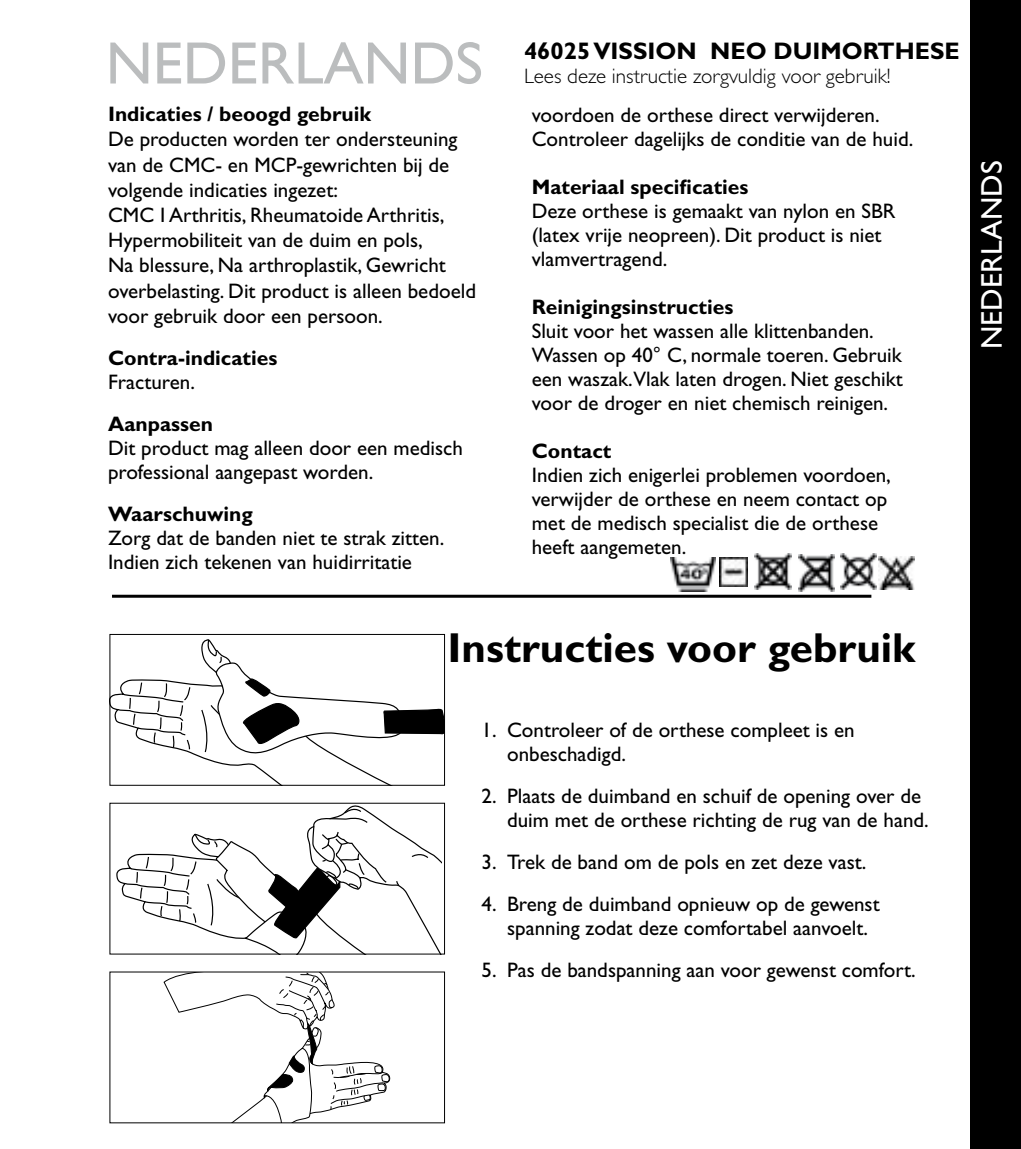
<style>
.page{position:relative;width:1021px;height:1149px;background:#fff}
.page>*{position:absolute;margin:0;border:0;box-sizing:border-box;transform-origin:0 0}
.t1{font:60px "Gill Sans Std";color:#bbbdbe}
.t2{font:700 42px "Gill Sans Std";color:#000}
.t3{font:30px "Gill Sans Std";color:#fff}
.t4{font:700 24px "Gill Sans Std";color:#000}
.t5{font:21px/24px "Gill Sans Std";color:#000}
.t6{font:700 21px "Gill Sans Std";color:#000}
.t7{font:300 21px "Gill Sans Std";color:#000}
</style>
<div class="page">
<hr style="left:112px;top:594px;width:759px;height:3px;background:#000">
<div style="left:970px;top:0;width:50px;height:1148px;background:#000"></div>
<img style="left:840px;top:553px;width:36px;height:36px">
<img style="left:798px;top:554px;width:36px;height:37px">
<img style="left:754px;top:553px;width:37px;height:36px">
<img style="left:878px;top:556px;width:36px;height:33px">
<img style="left:719px;top:557px;width:28px;height:29px">
<img style="left:670px;top:557px;width:45px;height:34px">
<svg style="left:111px;top:639px;width:332px;height:144px"></svg>
<div style="left:109px;top:634px;width:336px;height:151px;border:1px solid #000"></div>
<svg style="left:116px;top:805px;width:325px;height:147px"></svg>
<svg style="left:163px;top:973px;width:228px;height:147px"></svg>
<h1 class="t1" style="left:106px;top:29px;width:378px">NEDERLANDS</h1>
<p class="t6" style="left:108px;top:101px;width:264px">Indicaties / beoogd gebruik</p>
<p class="t5" style="left:108px;top:127px;width:369px;line-height:25.2px">De producten worden ter ondersteuning van de CMC- en MCP-gewrichten bij de volgende indicaties ingezet:<br>CMC I Arthritis, Rheumatoide Arthritis, Hypermobiliteit van de duim en pols,<br>Na blessure, Na arthroplastik, Gewricht overbelasting. Dit product is alleen bedoeld voor gebruik door een persoon.</p>
<p class="t6" style="left:108px;top:345px;width:171px">Contra-indicaties</p>
<p class="t5" style="left:108px;top:370px;width:88px">Fracturen.</p>
<p class="t6" style="left:108px;top:411px;width:106px">Aanpassen</p>
<p class="t5" style="left:108px;top:436px;width:356px">Dit product mag alleen door een medisch professional aangepast worden.</p>
<p class="t6" style="left:108px;top:501px;width:146px">Waarschuwing</p>
<p class="t5" style="left:108px;top:526px;width:338px">Zorg dat de banden niet te strak zitten.<br>Indien zich tekenen van huidirritatie</p>
<p class="t4" style="left:524px;top:37px;width:437px">46025 VISSION NEO DUIMORTHESE</p>
<p class="t7" style="left:524px;top:64px;width:368px">Lees deze instructie zorgvuldig voor gebruik!</p>
<p class="t5" style="left:531px;top:103px;width:383px">voordoen de orthese direct verwijderen.<br>Controleer dagelijks de conditie van de huid.</p>
<p class="t6" style="left:531px;top:174px;width:218px">Materiaal specificaties</p>
<p class="t5" style="left:531px;top:199px;width:365px">Deze orthese is gemaakt van nylon en SBR (latex vrije neopreen). Dit product is niet vlamvertragend.</p>
<p class="t6" style="left:531px;top:294px;width:203px">Reinigingsinstructies</p>
<p class="t5" style="left:531px;top:319px;width:372px">Sluit voor het wassen alle klittenbanden.<br>Wassen op 40° C, normale toeren. Gebruik een waszak.Vlak laten drogen. Niet geschikt voor de droger en niet chemisch reinigen.</p>
<p class="t6" style="left:531px;top:438px;width:81px">Contact</p>
<p class="t5" style="left:531px;top:463px;width:360px">Indien zich enigerlei problemen voordoen, verwijder de orthese en neem contact op met de medisch specialist die de orthese heeft aangemeten.</p>
<h3 class="t3" style="left:974px;top:349px;width:190px;rotate:-90deg">NEDERLANDS</h3>
<h3 class="t3" style="left:975px;top:271px;width:101px;rotate:-90deg">NORSK</h3>
<h2 class="t2" style="left:447px;top:622px;width:469px">Instructies voor gebruik</h2>
<p class="t5" style="left:507px;top:717px;width:349px;text-indent:-26px">1. Controleer of de orthese compleet is en onbeschadigd.</p>
<p class="t5" style="left:507px;top:783px;width:423px;text-indent:-26px">2. Plaats de duimband en schuif de opening over de duim met de orthese richting de rug van de hand.</p>
<p class="t5" style="left:481px;top:849px;width:386px">3. Trek de band om de pols en zet deze vast.</p>
<p class="t5" style="left:507px;top:891px;width:374px;text-indent:-26px">4. Breng de duimband opnieuw op de gewenst spanning zodat deze comfortabel aanvoelt.</p>
<p class="t5" style="left:481px;top:957px;width:436px">5. Pas de bandspanning aan voor gewenst comfort.</p>
</div>
